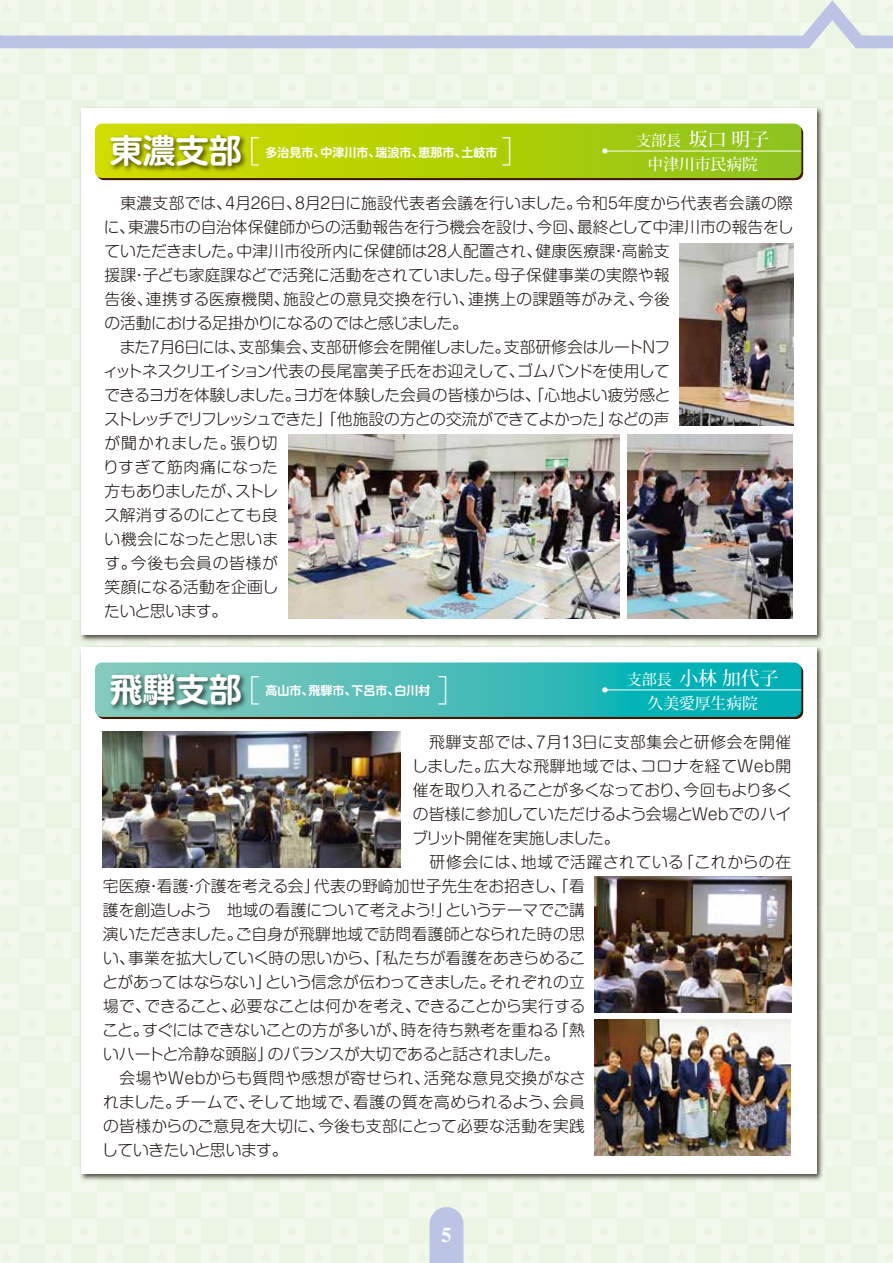
<style>
.page{position:relative;width:893px;height:1263px;background:#ecf5e3}
.page>*{position:absolute;margin:0;border:0;box-sizing:border-box;transform-origin:0 0}
.t1{font:700 33px "Shin M Go Pro De";color:#fff}
.t2{font:700 21px "STIX General";color:#fff}
.t3{font:500 18.75px "Koz Min Pro";color:#fff}
.t4{font:300 15.75px/24px "Shin M Go Pro";color:#221815}
.t5{font:300 15.75px "Shin M Go Pro";letter-spacing:-.02em;color:#221815}
.t6{font:300 15.75px "Shin M Go Pro";letter-spacing:.035em;color:#221815}
.t7{font:300 15.75px "Shin M Go Pro";letter-spacing:.03em;color:#221815}
.t8{font:300 15.75px "Shin M Go Pro";letter-spacing:.04em;color:#221815}
.t9{font:500 15.75px "Koz Min Pro";color:#fff}
.t10{font:300 15.75px "Shin M Go Pro";letter-spacing:-.045em;color:#221815}
.t11{font:300 15.75px "Shin M Go Pro";letter-spacing:-.025em;color:#221815}
.t12{font:700 12px "Shin M Go Pro De";color:#fff}
.s1{font-size:15px}
</style>
<div class="page">
<img style="left:80px;top:107px;width:743px;height:1073px">
<div style="left:81px;top:109px;width:735px;height:526px;background:#fff"></div>
<svg style="left:97px;top:126px;width:706px;height:54px"></svg>
<img style="left:105px;top:178px;width:146px;height:1px">
<svg style="left:95px;top:124px;width:706px;height:54px;background:#a9c709"></svg>
<div style="left:81px;top:647px;width:735px;height:527px;background:#fff"></div>
<div style="left:97px;top:664px;width:706px;height:55px;background:#451701;border-radius:7px"></div>
<svg style="left:95px;top:662px;width:706px;height:55px;background:#40b4b1"></svg>
<img style="left:288px;top:434px;width:332px;height:184px">
<img style="left:627px;top:434px;width:166px;height:184px">
<img style="left:680px;top:243px;width:113px;height:183px">
<img style="left:595px;top:876px;width:196px;height:137px">
<img style="left:595px;top:1019px;width:196px;height:136px">
<img style="left:103px;top:731px;width:298px;height:137px">
<svg style="left:0;top:0;width:893px;height:48px"></svg>
<svg style="left:429px;top:1207px;width:34px;height:56px;background:#bfc7e4"></svg>
<h1 class="t1" style="left:110px;top:124px;width:133px">東濃支部</h1>
<p class="t3" style="left:636px;top:126px;width:134px"><span class="s1">支部長</span> 坂口 明子</p>
<p class="t12" style="left:266px;top:142px;width:233px">多治見市、中津川市、瑞浪市、恵那市、土岐市</p>
<p class="t9" style="left:648px;top:153px;width:112px">中津川市民病院</p>
<p class="t4" style="left:103px;top:189px;width:692px">　東濃支部では、４月２6日、８月2日に施設代表者会議を行いました。令和５年度から代表者会議の際に、東濃5市の自治体保健師からの活動報告を行う機会を設け、今回、最終として中津川市の報告をしていただきました。中津川市役所内に保健師は２８人配置され、健康医療課・高齢支<br>援課・子ども家庭課などで活発に活動をされていました。母子保健事業の実際や報<br>告後、連携する医療機関、施設との意見交換を行い、連携上の課題等がみえ、今後<br>の活動における足掛かりになるのではと感じました。<br>　また７月6日には、支部集会、支部研修会を開催しました。支部研修会はルートNフ<br>ィットネスクリエイション代表の長尾富美子氏をお迎えして、ゴムバンドを使用して<br>できるヨガを体験しました。ヨガを体験した会員の皆様からは、「心地よい疲労感と<br>ストレッチでリフレッシュできた」「他施設の方との交流ができてよかった」などの声<br>が聞かれました。張り切<br>りすぎて筋肉痛になった<br>方もありましたが、ストレ<br>ス解消するのにとても良<br>い機会になったと思いま<br>す。今後も会員の皆様が<br>笑顔になる活動を企画し<br>たいと思います。</p>
<h1 class="t1" style="left:110px;top:663px;width:133px">飛騨支部</h1>
<p class="t3" style="left:627px;top:665px;width:153px"><span class="s1">支部長</span> 小林 加代子</p>
<p class="t12" style="left:266px;top:681px;width:166px">高山市、飛騨市、下呂市、白川村</p>
<p class="t9" style="left:648px;top:692px;width:112px">久美愛厚生病院</p>
<p class="t8" style="left:413px;top:729px;width:380px">　飛騨支部では、7月13日に支部集会と研修会を開催</p>
<p class="t6" style="left:412px;top:753px;width:381px">しました。広大な飛騨地域では、コロナを経てWeb開</p>
<p class="t4" style="left:413px;top:776px;width:381px">催を取り入れることが多くなっており、今回もより多く</p>
<p class="t4" style="left:413px;top:800px;width:380px">の皆様に参加していただけるよう会場とWebでのハイ</p>
<p class="t10" style="left:412px;top:825px;width:209px">ブリット開催を実施しました。</p>
<p class="t6" style="left:413px;top:849px;width:380px">　研修会には、地域で活躍されている「これからの在</p>
<p class="t4" style="left:103px;top:872px;width:483px">宅医療・看護・介護を考える会」代表の野崎加世子先生をお招きし、「看</p>
<p class="t4" style="left:103px;top:896px;width:483px">護を創造しよう　地域の看護について考えよう！」というテーマでご講</p>
<p class="t4" style="left:103px;top:920px;width:483px">演いただきました。ご自身が飛騨地域で訪問看護師となられた時の思</p>
<p class="t4" style="left:103px;top:944px;width:484px">い、事業を拡大していく時の思いから、「私たちが看護をあきらめるこ</p>
<p class="t5" style="left:102px;top:969px;width:484px">とがあってはならない」という信念が伝わってきました。それぞれの立</p>
<p class="t4" style="left:103px;top:992px;width:484px">場で、できること、必要なことは何かを考え、できることから実行する</p>
<p class="t4" style="left:102px;top:1016px;width:484px">こと。すぐにはできないことの方が多いが、時を待ち熟考を重ねる「熱</p>
<p class="t5" style="left:103px;top:1041px;width:458px">いハートと冷静な頭脳」のバランスが大切であると話されました。</p>
<p class="t7" style="left:103px;top:1065px;width:484px">　会場やWebからも質問や感想が寄せられ、活発な意見交換がなさ</p>
<p class="t4" style="left:103px;top:1088px;width:483px">れました。チームで、そして地域で、看護の質を高められるよう、会員</p>
<p class="t4" style="left:103px;top:1112px;width:483px">の皆様からのご意見を大切に、今後も支部にとって必要な活動を実践</p>
<p class="t11" style="left:102px;top:1137px;width:187px">していきたいと思います。</p>
<h2 class="t2" style="left:441px;top:1220px;width:12px">5</h2>
</div>
